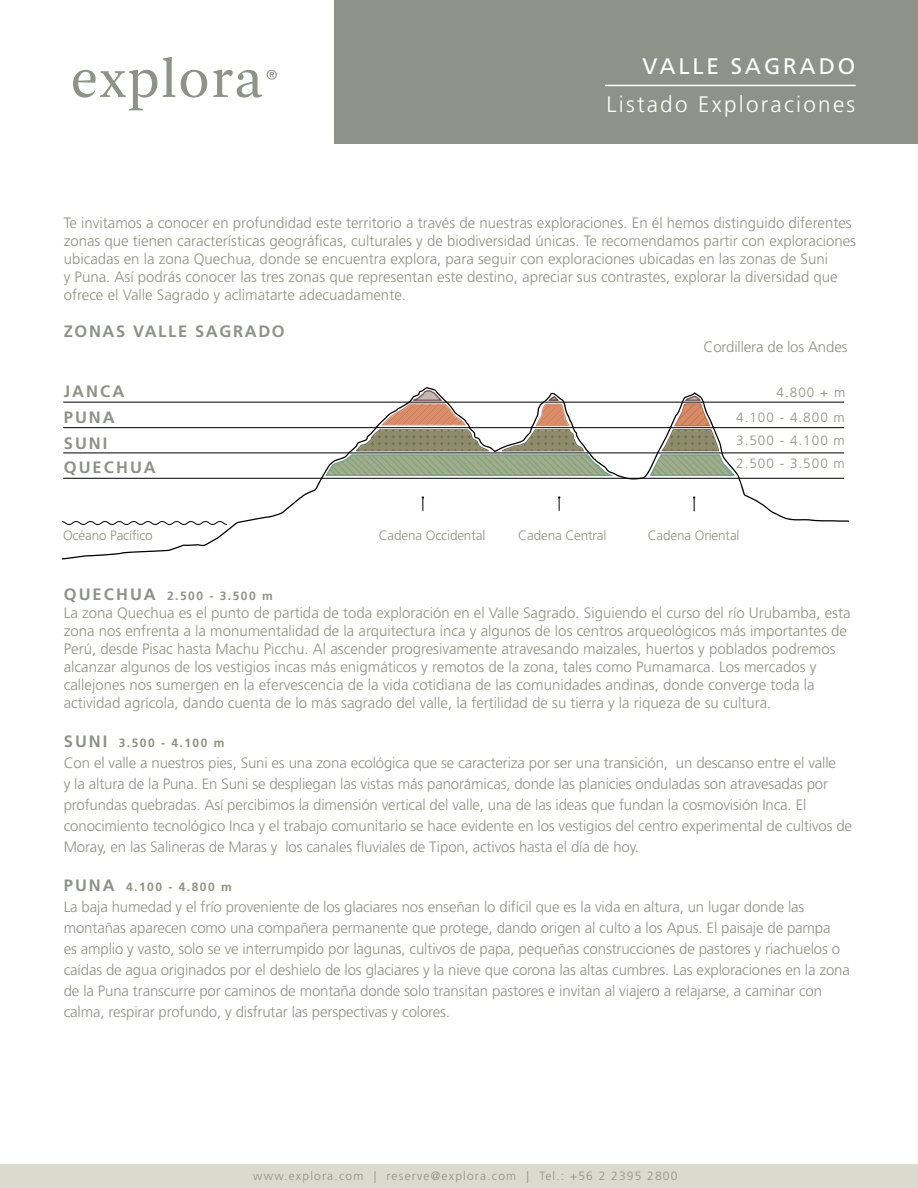
<style>
.page{position:relative;width:918px;height:1188px;background:#fff}
.page>*{position:absolute;margin:0;border:0;box-sizing:border-box;transform-origin:0 0}
.t1{font:300 22.5px "Frutiger LT Std";letter-spacing:.1em;color:#fff}
.t2{font:22.5px "Frutiger LT Std";letter-spacing:.125em;color:#fff}
.t3{font:700 16.5px "Frutiger LT Std";letter-spacing:.125em;color:#8f9288}
.t4{font:700 16.5px "Frutiger LT Std";letter-spacing:.1em;color:#8f9288}
.t5{font:300 15px/18px "Frutiger LT Std";letter-spacing:-.01em;color:#8f9288}
.t6{font:300 13.5px "Frutiger LT Std";letter-spacing:-.01em;color:#8f9288}
.t7{font:300 13.5px/25.3px "Frutiger LT Std";letter-spacing:.075em;color:#8f9288;text-align:right}
.t8{font:300 12px "Frutiger LT Std";letter-spacing:.1em;color:#8f9288}
.t9{font:700 12px "Frutiger LT Std";letter-spacing:.125em;color:#8f9288}
.s1{font-size:16.5px}
</style>
<div class="page">
<div style="left:334px;top:0;width:584px;height:144px;background:#8f9288"></div>
<svg style="left:73px;top:70px;width:84px;height:40px"></svg>
<svg style="left:163px;top:57px;width:12px;height:40px"></svg>
<svg style="left:181px;top:70px;width:26px;height:28px"></svg>
<svg style="left:213px;top:70px;width:64px;height:28px"></svg>
<div style="left:0;top:1164px;width:918px;height:24px;background:#dbdacf"></div>
<hr style="left:606px;top:85px;width:249px;height:1px;background:#fff">
<svg style="left:62px;top:387px;width:787px;height:172px"></svg>
<svg style="left:62px;top:402px;width:782px;height:123px"></svg>
<svg style="left:422px;top:496px;width:2px;height:15px"></svg>
<svg style="left:558px;top:496px;width:2px;height:15px"></svg>
<svg style="left:693px;top:496px;width:2px;height:15px"></svg>
<svg style="left:649px;top:395px;width:86px;height:82px"></svg>
<svg style="left:325px;top:389px;width:287px;height:88px"></svg>
<h1 class="t2" style="left:642px;top:53px;width:214px">VALLE SAGRADO</h1>
<h1 class="t1" style="left:607px;top:91px;width:250px">Listado Exploraciones</h1>
<p class="t5" style="left:64px;top:214px;width:794px">Te invitamos a conocer en profundidad este territorio a través de nuestras exploraciones. En él hemos distinguido diferentes zonas que tienen características geográficas, culturales y de biodiversidad únicas. Te recomendamos partir con exploraciones ubicadas en la zona Quechua, donde se encuentra explora, para seguir con exploraciones ubicadas en las zonas de Suni<br>y Puna. Así podrás conocer las tres zonas que representan este destino, apreciar sus contrastes, explorar la diversidad que ofrece el Valle Sagrado y aclimatarte adecuadamente.</p>
<p class="t4" style="left:64px;top:321px;width:223px">ZONAS VALLE SAGRADO</p>
<p class="t3" style="left:64px;top:382px;width:62px">JANCA</p>
<p class="t3" style="left:64px;top:408px;width:53px">PUNA</p>
<p class="t3" style="left:64px;top:434px;width:45px">SUNI</p>
<p class="t5" style="left:704px;top:338px;width:145px">Cordillera de los Andes</p>
<p class="t7" style="left:736px;top:380px;width:111px">4.800 + m<br>4.100 - 4.800 m</p>
<p class="t6" style="left:736px;top:433px;width:110px">3.500 - 4.100 m</p>
<p class="t3" style="left:64px;top:458px;width:94px">QUECHUA</p>
<p class="t6" style="left:736px;top:456px;width:110px">2.500 - 3.500 m</p>
<p class="t6" style="left:63px;top:528px;width:91px">Océano Pacífico</p>
<p class="t6" style="left:379px;top:528px;width:108px">Cadena Occidental</p>
<p class="t6" style="left:518px;top:528px;width:90px">Cadena Central</p>
<p class="t6" style="left:648px;top:528px;width:93px">Cadena Oriental</p>
<p class="t9" style="left:64px;top:588px;width:210px"><span class="s1">QUECHUA</span> 2.500 - 3.500 m</p>
<p class="t5" style="left:64px;top:604px;width:788px">La zona Quechua es el punto de partida de toda exploración en el Valle Sagrado. Siguiendo el curso del río Urubamba, esta zona nos enfrenta a la monumentalidad de la arquitectura inca y algunos de los centros arqueológicos más importantes de Perú, desde Pisac hasta Machu Picchu. Al ascender progresivamente atravesando maizales, huertos y poblados podremos alcanzar algunos de los vestigios incas más enigmáticos y remotos de la zona, tales como Pumamarca. Los mercados y callejones nos sumergen en la efervescencia de la vida cotidiana de las comunidades andinas, donde converge toda la actividad agrícola, dando cuenta de lo más sagrado del valle, la fertilidad de su tierra y la riqueza de su cultura.</p>
<p class="t9" style="left:64px;top:735px;width:162px"><span class="s1">SUNI</span> 3.500 - 4.100 m</p>
<p class="t5" style="left:64px;top:752px;width:790px;line-height:21px">Con el valle a nuestros pies, Suni es una zona ecológica que se caracteriza por ser una transición, un descanso entre el valle<br>y la altura de la Puna. En Suni se despliegan las vistas más panorámicas, donde las planicies onduladas son atravesadas por profundas quebradas. Así percibimos la dimensión vertical del valle, una de las ideas que fundan la cosmovisión Inca. El conocimiento tecnológico Inca y el trabajo comunitario se hace evidente en los vestigios del centro experimental de cultivos de Moray, en las Salineras de Maras y los canales fluviales de Tipon, activos hasta el día de hoy.</p>
<p class="t9" style="left:64px;top:879px;width:169px"><span class="s1">PUNA</span> 4.100 - 4.800 m</p>
<p class="t5" style="left:64px;top:896px;width:788px;line-height:21px">La baja humedad y el frío proveniente de los glaciares nos enseñan lo difícil que es la vida en altura, un lugar donde las montañas aparecen como una compañera permanente que protege, dando origen al culto a los Apus. El paisaje de pampa<br>es amplio y vasto, solo se ve interrumpido por lagunas, cultivos de papa, pequeñas construcciones de pastores y riachuelos o caídas de agua originados por el deshielo de los glaciares y la nieve que corona las altas cumbres. Las exploraciones en la zona de la Puna transcurre por caminos de montaña donde solo transitan pastores e invitan al viajero a relajarse, a caminar con calma, respirar profundo, y disfrutar las perspectivas y colores.</p>
<p class="t8" style="left:253px;top:1169px;width:426px">www.explora.com | reserve@explora.com | Tel.: +56 2 2395 2800</p>
</div>
